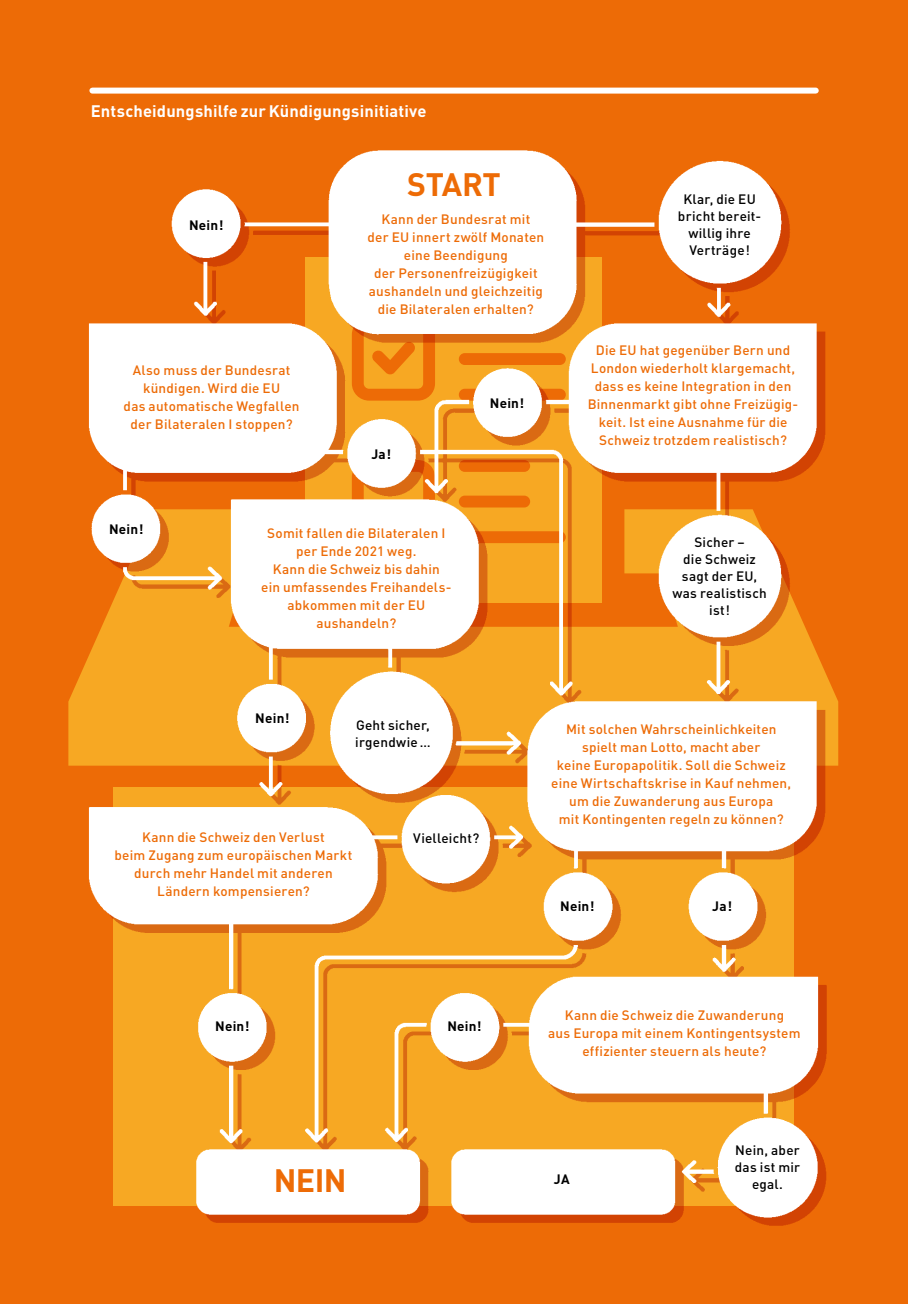
<style>
.page{position:relative;width:908px;height:1304px;background:#fff}
.page>*{position:absolute;margin:0;border:0;box-sizing:border-box;transform-origin:0 0}
.t1{font:700 32px "DIN";letter-spacing:-.02em;color:#ed6b06}
.t2{font:700 16.4px "DIN";letter-spacing:.01em;color:#fff}
.t3{font:500 13.6px/18px "DIN";letter-spacing:.015em;color:#ed6b06;text-align:center}
.t4{font:500 13.6px/17px "DIN";letter-spacing:.02em;color:#000;text-align:center}
.t5{font:700 13.6px "DIN";letter-spacing:.015em;color:#000}
</style>
<div class="page">
<img style="left:0;top:0;width:907px;height:1304px">
<div style="left:92px;top:88px;width:723px;height:6px;background:#fff"></div>
<p class="t2" style="left:91px;top:100px;width:337px">Entscheidungshilfe zur Kündigungsinitiative</p>
<p class="t5" style="left:189px;top:215px;width:36px">Nein!</p>
<p class="t3" style="left:124px;top:361px;width:177px">Also muss der Bundesrat kündigen. Wird die EU<br>das automatische Wegfallen der Bilateralen I stoppen?</p>
<h1 class="t1" style="left:407px;top:162px;width:95px">START</h1>
<p class="t3" style="left:367px;top:210px;width:178px">Kann der Bundesrat mit<br>der EU innert zwölf Monaten eine Beendigung<br>der Personenfreizügigkeit aushandeln und gleichzeitig die Bilateralen erhalten?</p>
<p class="t5" style="left:371px;top:445px;width:21px">Ja!</p>
<p class="t5" style="left:489px;top:394px;width:36px">Nein!</p>
<p class="t5" style="left:109px;top:520px;width:36px">Nein!</p>
<p class="t3" style="left:261px;top:524px;width:192px">Somit fallen die Bilateralen I per Ende 2021 weg.<br>Kann die Schweiz bis dahin<br>ein umfassendes Freihandels&shy;abkommen mit der EU aushandeln?</p>
<p class="t4" style="left:677px;top:190px;width:85px">Klar, die EU bricht bereit&shy;willig ihre<br>Verträge!</p>
<p class="t3" style="left:587px;top:341px;width:212px">Die EU hat gegenüber Bern und<br>London wiederholt klargemacht, dass es keine Integration in den<br>Binnenmarkt gibt ohne Freizügig&shy;keit. Ist eine Ausnahme für die<br>Schweiz trotzdem realistisch?</p>
<p class="t4" style="left:672px;top:533px;width:96px">Sicher –<br>die Schweiz sagt der EU, was realistisch ist!</p>
<p class="t5" style="left:255px;top:709px;width:36px">Nein!</p>
<p class="t4" style="left:355px;top:716px;width:77px;text-align:left">Geht sicher, irgendwie …</p>
<p class="t3" style="left:114px;top:828px;width:239px">Kann die Schweiz den Verlust<br>beim Zugang zum europäischen Markt durch mehr Handel mit anderen<br>Ländern kompensieren?</p>
<p class="t4" style="left:413px;top:829px;width:68px">Vielleicht?</p>
<p class="t3" style="left:551px;top:720px;width:241px">Mit solchen Wahrscheinlichkeiten spielt man Lotto, macht aber<br>keine Europapolitik. Soll die Schweiz eine Wirtschaftskrise in Kauf nehmen, um die Zuwanderung aus Europa<br>mit Kontingenten regeln zu können?</p>
<p class="t5" style="left:560px;top:896px;width:36px">Nein!</p>
<p class="t5" style="left:712px;top:896px;width:21px">Ja!</p>
<p class="t5" style="left:215px;top:1017px;width:36px">Nein!</p>
<p class="t5" style="left:447px;top:1017px;width:36px">Nein!</p>
<p class="t3" style="left:548px;top:1005px;width:254px">Kann die Schweiz die Zuwanderung<br>aus Europa mit einem Kontingentsystem effizienter steuern als heute?</p>
<h1 class="t1" style="left:274px;top:1159px;width:74px">NEIN</h1>
<p class="t5" style="left:553px;top:1170px;width:18px">JA</p>
<p class="t4" style="left:734px;top:1141px;width:67px">Nein, aber das ist mir egal.</p>
</div>
